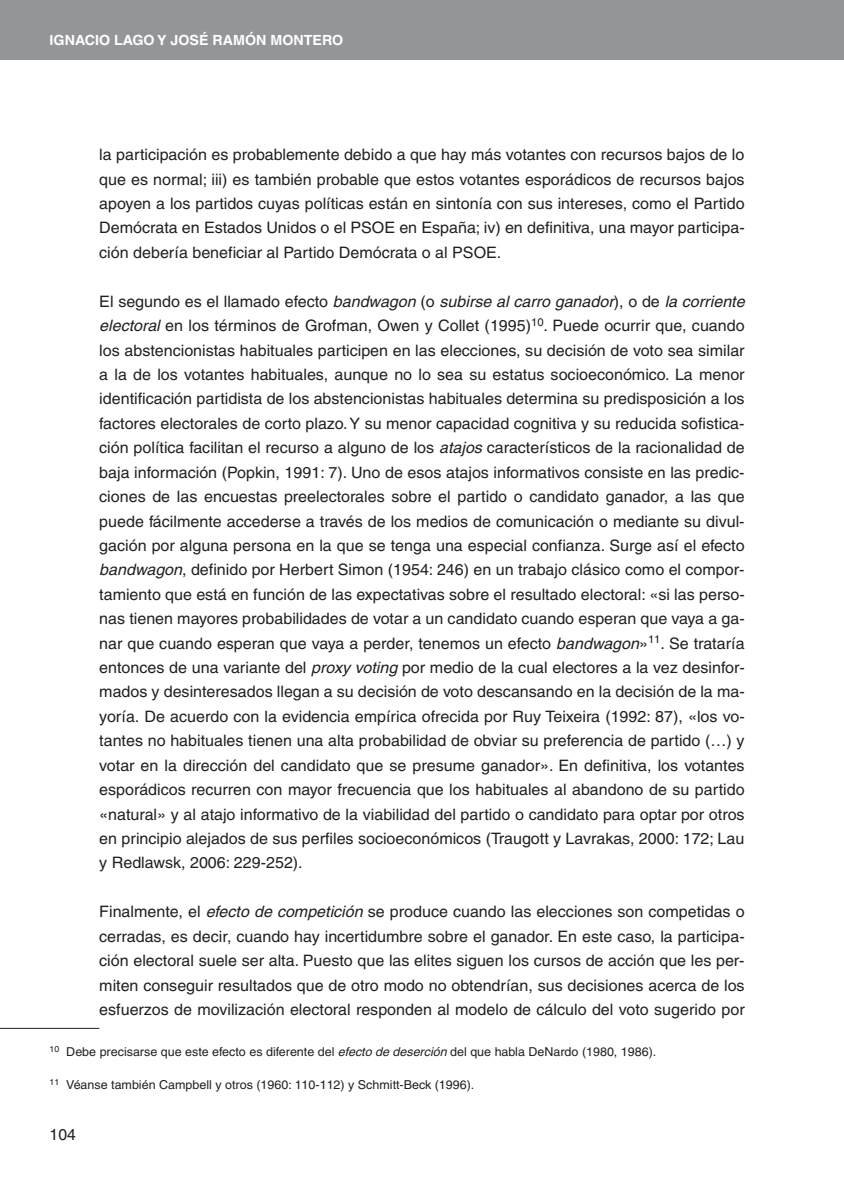
<style>
.page{position:relative;width:844px;height:1191px;background:#fff}
.page>*{position:absolute;margin:0;border:0;box-sizing:border-box;transform-origin:0 0}
.t1{font:15.75px/24.3px "Helvetica";color:#231f20;text-align:justify}
.t2{font:700 14px "Helvetica";color:#fff}
.t3{font:12.25px "Helvetica";color:#231f20}
.s1{font-style:italic}
</style>
<div class="page">
<hr style="left:843px;top:0;width:1px;height:60px;background:#939598">
<div style="left:0;top:0;width:843px;height:60px;background:#939598"></div>
<hr style="left:0;top:1028px;width:99px;height:1px;background:#231f20">
<p class="t2" style="left:50px;top:35px;width:295px">IGNACIO LAGO Y JOSÉ RAMÓN MONTERO</p>
<p class="t1" style="left:99px;top:144px;width:646px">la participación es probablemente debido a que hay más votantes con recursos bajos de lo que es normal; iii) es también probable que estos votantes esporádicos de recursos bajos apoyen a los partidos cuyas políticas están en sintonía con sus intereses, como el Partido Demócrata en Estados Unidos o el PSOE en España; iv) en definitiva, una mayor participa&shy;ción debería beneficiar al Partido Demócrata o al PSOE.</p>
<p class="t1" style="left:99px;top:290px;width:650px;text-align:left">E l s e g u n d o e s e l l l a m a d o e f e c t o <span class="s1">bandwagon</span> ( o <span class="s1">subirse al carro ganador</span>) , o d e <span class="s1">la corriente electoral</span> en los términos de Grofman, Owen y Collet (1995)<sup>10</sup>. Puede ocurrir que, cuando los abstencionistas habituales participen en las elecciones, su decisión de voto sea similar a la de los votantes habituales, aunque no lo sea su estatus socioeconómico. La menor identificación partidista de los abstencionistas habituales determina su predisposición a los factores electorales de corto plazo. Y su menor capacidad cognitiva y su reducida sofistica&shy;ción política facilitan el recurso a alguno de los <span class="s1">atajos</span>característicos de la racionalidad de baja información (Popkin, 1991: 7). Uno de esos atajos informativos consiste en las predic&shy;ciones de las encuestas preelectorales sobre el partido o candidato ganador, a las que puede fácilmente accederse a través de los medios de comunicación o mediante su divul&shy;gación por alguna persona en la que se tenga una especial confianza. Surge así el efecto <span class="s1">bandwagon</span>, definido por Herbert Simon (1954: 246) en un trabajo clásico como el compor&shy;tamiento que está en función de las expectativas sobre el resultado electoral: «si las perso&shy;nas tienen mayores probabilidades de votar a un candidato cuando esperan que vaya a ga&shy;nar que cuando esperan que vaya a perder, tenemos un efecto <span class="s1">bandwagon</span>»<sup>11</sup>. Se trataría entonces de una variante del <span class="s1">proxy voting</span>por medio de la cual electores a la vez desinfor&shy;mados y desinteresados llegan a su decisión de voto descansando en la decisión de la ma&shy;yoría. De acuerdo con la evidencia empírica ofrecida por Ruy Teixeira (1992: 87), «los vo&shy;tantes no habituales tienen una alta probabilidad de obviar su preferencia de partido (…) y votar en la dirección del candidato que se presume ganador». En definitiva, los votantes esporádicos recurren con mayor frecuencia que los habituales al abandono de su partido «natural» y al atajo informativo de la viabilidad del partido o candidato para optar por otros en principio alejados de sus perfiles socioeconómicos (Traugott y Lavrakas, 2000: 172; Lau y Redlawsk, 2006: 229-252).</p>
<p class="t1" style="left:99px;top:901px;width:646px">Finalmente, el <span class="s1">efecto de competición</span> se produce cuando las elecciones son competidas o cerradas, es decir, cuando hay incertidumbre sobre el ganador. En este caso, la participa&shy;ción electoral suele ser alta. Puesto que las elites siguen los cursos de acción que les per&shy;miten conseguir resultados que de otro modo no obtendrían, sus decisiones acerca de los esfuerzos de movilización electoral responden al modelo de cálculo del voto sugerido por</p>
<p class="t3" style="left:50px;top:1047px;width:608px"><sup>10</sup> Debe precisarse que este efecto es diferente del <span class="s1">efecto de deserción</span>del que habla DeNardo (1980, 1986).</p>
<p class="t3" style="left:50px;top:1080px;width:426px"><sup>11</sup> Véanse también Campbell y otros (1960: 110-112) y Schmitt-Beck (1996).</p>
<p class="t1" style="left:50px;top:1124px;width:28px">104</p>
</div>
